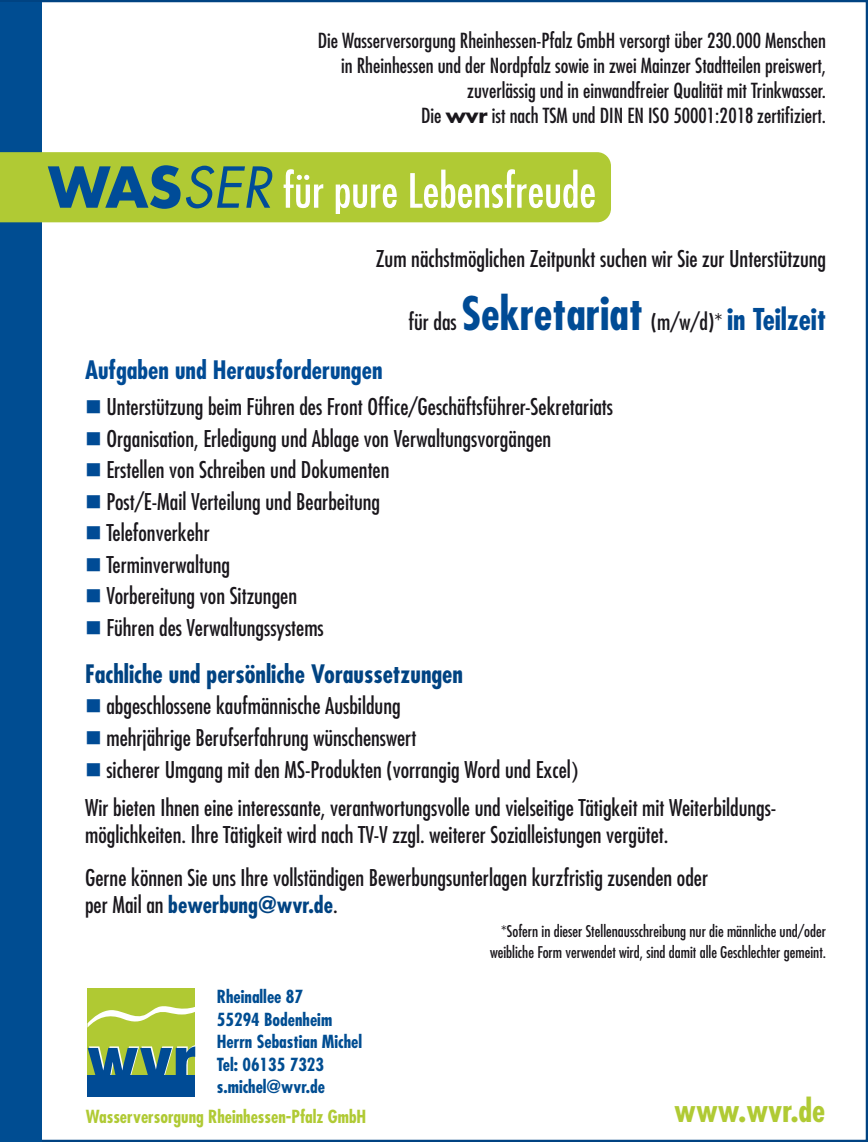
<style>
.page{position:relative;width:868px;height:1142px;background:#fff}
.page>*{position:absolute;margin:0;border:0;box-sizing:border-box;transform-origin:0 0}
.t1{font:700 condensed 31.5px "Futura Std";color:#b0ca34}
.t2{font:700 condensed 24.75px "Futura Std";color:#004382}
.t3{font:700 condensed 24.75px "Futura Std";color:#004b95}
.t4{font:condensed 22.5px/38.2px "Futura Std";color:#1a171c}
.t5{font:700 condensed 22.5px "Futura Std";color:#004382}
.t6{font:condensed 20.25px/24.8px "Futura Std";color:#1a171c;text-align:right}
.t7{font:700 condensed 17.55px/22.5px "Futura Std";color:#004d92}
.t8{font:700 condensed 17.55px "Futura Std";color:#b0ca34}
.t9{font:condensed 15.75px/20.2px "Futura Std";color:#1a171c;text-align:right}
.s1{font-weight:700;font-stretch:normal}
.s2{font-weight:700;font-size:45px;color:#004b95}
.s3{font-weight:700;font-size:29.25px;color:#004b95}
.s4{color:#004b95}
.s5{font-family:"Arial";font-stretch:normal}
.s6{font-weight:400;color:#1a171c}
</style>
<div class="page">
<div style="left:0;top:2px;width:41px;height:1140px;background:#004d92"></div>
<div style="left:0;top:152px;width:611px;height:70px;background:#b0ca34"></div>
<svg style="left:48px;top:165px;width:225px;height:44px;background:#609061"></svg>
<svg style="left:283px;top:169px;width:311px;height:44px"></svg>
<div style="left:86px;top:987px;width:110px;height:110px;border:2px solid #fff"></div>
<div style="left:87px;top:988px;width:108px;height:108px;background:#b0c933"></div>
<svg style="left:87px;top:1006px;width:108px;height:21px"></svg>
<svg style="left:88px;top:1045px;width:107px;height:30px"></svg>
<div style="left:87px;top:1075px;width:108px;height:21px;background:#004b95"></div>
<p class="t6" style="left:318px;top:28px;width:510px">Die Wasserversorgung Rheinhessen-Pfalz GmbH versorgt über 230.000 Menschen in Rheinhessen und der Nordpfalz sowie in zwei Mainzer Stadtteilen preiswert, zuverlässig und in einwandfreier Qualität mit Trinkwasser.<br>Die <span class="s1">wvr</span> ist nach TSM und DIN EN ISO 50001:2018 zertifiziert.</p>
<p class="t4" style="left:376px;top:239px;width:451px">Zum nächstmöglichen Zeitpunkt suchen wir Sie zur Unterstützung</p>
<p class="t4" style="left:408px;top:302px;width:419px">für das <span class="s2">Sekretariat</span> (m/w/d)* <span class="s3">in Teilzeit</span></p>
<p class="t3" style="left:85px;top:355px;width:299px">Aufgaben und Herausforderungen</p>
<p class="t4" style="left:85px;top:387px;width:529px"><span class="s4">■</span> Unterstützung beim Führen des Front Office/Geschäftsführer-Sekretariats</p>
<p class="t4" style="left:85px;top:419px;width:467px"><span class="s4">■</span> Organisation, Erledigung und Ablage von Verwaltungsvorgängen</p>
<p class="t4" style="left:85px;top:450px;width:306px"><span class="s4">■</span> Erstellen von Schreiben und Dokumenten</p>
<p class="t4" style="left:85px;top:482px;width:296px"><span class="s4">■</span> Post/E-Mail Verteilung und Bearbeitung</p>
<p class="t4" style="left:85px;top:513px;width:126px"><span class="s4">■</span> Telefonverkehr</p>
<p class="t4" style="left:85px;top:545px;width:146px"><span class="s4">■</span> Terminverwaltung</p>
<p class="t4" style="left:85px;top:576px;width:213px"><span class="s4">■</span> Vorbereitung von Sitzungen</p>
<p class="t4" style="left:85px;top:608px;width:240px"><span class="s4">■</span> Führen des Verwaltungssystems</p>
<p class="t2" style="left:85px;top:658px;width:379px">Fachliche und persönliche Voraussetzungen</p>
<p class="t4" style="left:85px;top:687px;width:317px"><span class="s4">■</span> abgeschlossene kaufmännische Ausbildung</p>
<p class="t4" style="left:85px;top:718px;width:332px"><span class="s4">■</span> mehrjährige Berufserfahrung wünschenswert</p>
<p class="t4" style="left:85px;top:750px;width:692px"><span class="s4">■</span> sicherer Umgang mit den MS-Produkten (vorrangig Word und Excel<span class="s5">)<br></span>Wir bieten Ihnen eine interessante, verantwortungsvolle und vielseitige Tätigkeit mit Weiterbildungs-</p>
<p class="t4" style="left:85px;top:813px;width:624px;line-height:42.8px">möglichkeiten. Ihre Tätigkeit wird nach TV-V zzgl. weiterer Sozialleistungen vergütet.<br>Gerne können Sie uns Ihre vollständigen Bewerbungsunterlagen kurzfristig zusenden oder</p>
<p class="t5" style="left:85px;top:890px;width:254px"><span class="s6">per Mail an</span> bewerbung@wvr.de<span class="s6">.</span></p>
<p class="t9" style="left:490px;top:921px;width:337px">*Sofern in dieser Stellenausschreibung nur die männliche und/oder weibliche Form verwendet wird, sind damit alle Geschlechter gemeint.</p>
<p class="t7" style="left:217px;top:985px;width:147px">Rheinallee 87<br>55294 Bodenheim<br>Herrn Sebastian Michel<br>Tel: 06135 7323 s.michel@wvr.de</p>
<p class="t8" style="left:86px;top:1106px;width:282px">Wasserversorgung Rheinhessen-Pfalz GmbH</p>
<h1 class="t1" style="left:674px;top:1091px;width:152px">www.wvr.de</h1>
</div>
